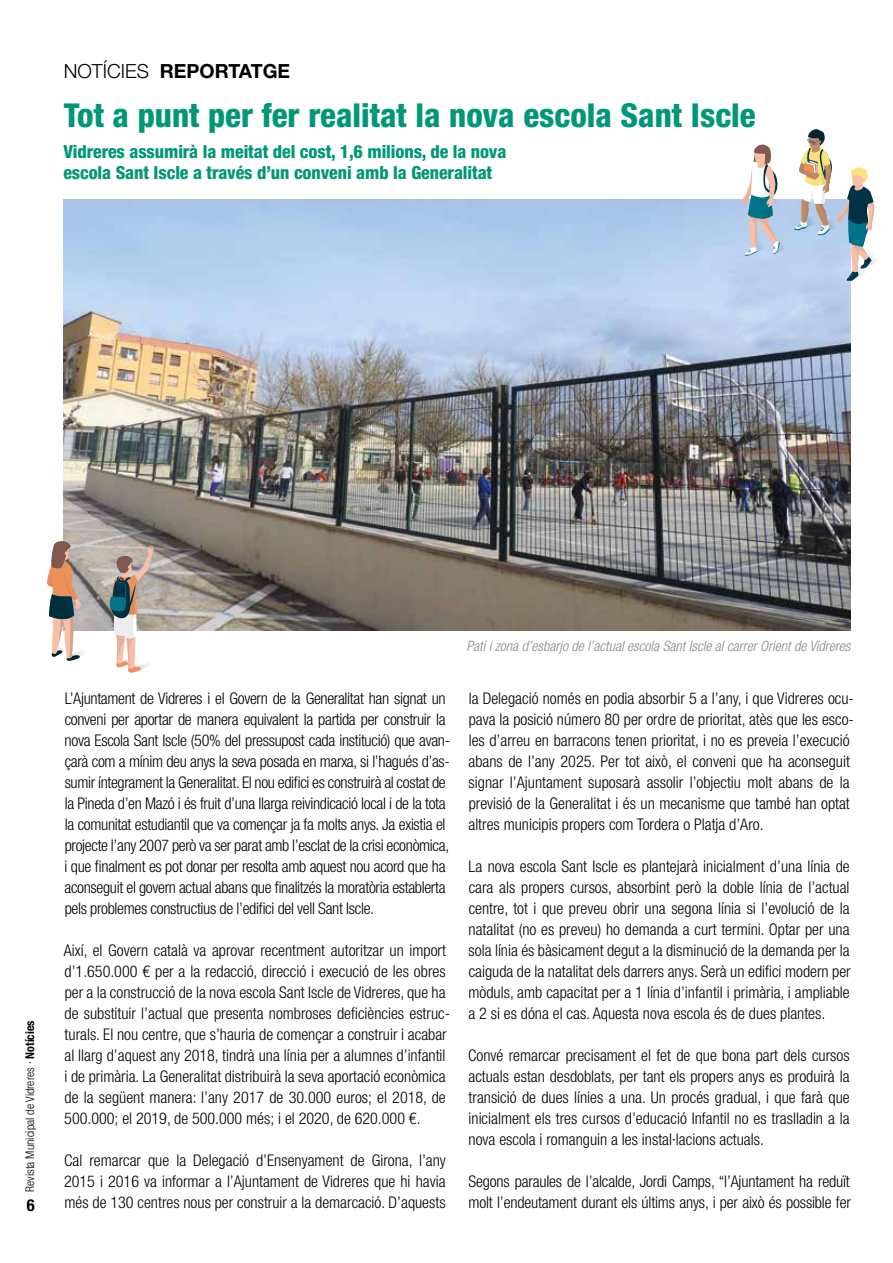
<style>
.page{position:relative;width:893px;height:1263px;background:#fff}
.page>*{position:absolute;margin:0;border:0;box-sizing:border-box;transform-origin:0 0}
.t1{font:800 condensed 33px "Helvetica Neue LT Std";color:#009776}
.t2{font:700 19.5px "Helvetica Neue LT Std";color:#000}
.t3{font:800 condensed 18px/21px "Helvetica Neue LT Std";letter-spacing:-.005em;color:#009776}
.t4{font:700 condensed 16.5px "Helvetica Neue LT Std";color:#000}
.t5{font:300 condensed 16.2px/21px "Helvetica Neue LT Std";color:#000}
.t6{font:300 condensed 16.2px/21px "Helvetica Neue LT Std";letter-spacing:-.02em;color:#000}
.t7{font:italic 300 condensed 14.25px "Helvetica Neue LT Std";color:#878787}
.t8{font:300 condensed 12px "Helvetica Neue LT Std";color:#000}
.s1{font-weight:300}
.s2{font-weight:700}
</style>
<div class="page">
<img style="left:64px;top:200px;width:786px;height:431px">
<svg style="left:794px;top:129px;width:82px;height:152px"></svg>
<svg style="left:780px;top:236px;width:11px;height:17px"></svg>
<svg style="left:742px;top:144px;width:38px;height:112px"></svg>
<svg style="left:108px;top:545px;width:49px;height:128px"></svg>
<svg style="left:46px;top:540px;width:49px;height:121px"></svg>
<p class="t2" style="left:64px;top:59px;width:228px"><span class="s1">NOTÍCIES</span> REPORTATGE</p>
<h1 class="t1" style="left:64px;top:95px;width:693px">Tot a punt per fer realitat la nova escola Sant Iscle</h1>
<p class="t3" style="left:63px;top:141px;width:445px">Vidreres assumirà la meitat del cost, 1,6 milions, de la nova escola Sant Iscle a través d’un conveni amb la Generalitat</p>
<p class="t8" style="left:23px;top:1192px;width:173px;rotate:-90deg">Revista Municipal de Vidreres · <span class="s2">Notícies</span></p>
<p class="t4" style="left:27px;top:1195px;width:9px">6</p>
<p class="t6" style="left:64px;top:688px;width:387px">L’Ajuntament de Vidreres i el Govern de la Generalitat han signat un conveni per aportar de manera equivalent la partida per construir la nova Escola Sant Iscle (50% del pressupost cada institució) que avan&shy;çarà com a mínim deu anys la seva posada en marxa, si l’hagués d’as&shy;sumir íntegrament la Generalitat. El nou edifici es construirà al costat de la Pineda d’en Mazó i és fruit d’una llarga reivindicació local i de la tota la comunitat estudiantil que va començar ja fa molts anys. Ja existia el projecte l’any 2007 però va ser parat amb l’esclat de la crisi econòmica, i que finalment es pot donar per resolta amb aquest nou acord que ha aconseguit el govern actual abans que finalitzés la moratòria establerta pels problemes constructius de l’edifici del vell Sant Iscle.</p>
<p class="t5" style="left:64px;top:940px;width:388px">Així, el Govern català va aprovar recentment autoritzar un import d’1.650.000 € per a la redacció, direcció i execució de les obres per a la construcció de la nova escola Sant Iscle de Vidreres, que ha de substituir l’actual que presenta nombroses deficiències estruc&shy;turals. El nou centre, que s’hauria de començar a construir i acabar al llarg d’aquest any 2018, tindrà una línia per a alumnes d’infantil i de primària. La Generalitat distribuirà la seva aportació econòmica de la següent manera: l’any 2017 de 30.000 euros; el 2018, de 500.000; el 2019, de 500.000 més; i el 2020, de 620.000 €.</p>
<p class="t5" style="left:64px;top:1150px;width:383px;text-align:justify">Cal remarcar que la Delegació d’Ensenyament de Girona, l’any 2015 i 2016 va informar a l’Ajuntament de Vidreres que hi havia més de 130 centres nous per construir a la demarcació. D’aquests</p>
<p class="t7" style="left:466px;top:638px;width:386px">Pati i zona d’esbarjo de l’actual escola Sant Iscle al carrer Orient de Vidreres</p>
<p class="t5" style="left:468px;top:688px;width:387px">la Delegació només en podia absorbir 5 a l’any, i que Vidreres ocu&shy;pava la posició número 80 per ordre de prioritat, atès que les esco&shy;les d’arreu en barracons tenen prioritat, i no es preveia l’execució abans de l’any 2025. Per tot això, el conveni que ha aconseguit signar l’Ajuntament suposarà assolir l’objectiu molt abans de la previsió de la Generalitat i és un mecanisme que també han optat altres municipis propers com Tordera o Platja d’Aro.</p>
<p class="t5" style="left:468px;top:856px;width:384px;text-align:justify">La nova escola Sant Iscle es plantejarà inicialment d’una línia de cara als propers cursos, absorbint però la doble línia de l’actual centre, tot i que preveu obrir una segona línia si l’evolució de la natalitat (no es preveu) ho demanda a curt termini. Optar per una sola línia és bàsicament degut a la disminució de la demanda per la caiguda de la natalitat dels darrers anys. Serà un edifici modern per mòduls, amb capacitat per a 1 línia d’infantil i primària, i ampliable a 2 si es dóna el cas. Aquesta nova escola és de dues plantes.</p>
<p class="t5" style="left:468px;top:1045px;width:383px;text-align:justify">Convé remarcar precisament el fet de que bona part dels cursos actuals estan desdoblats, per tant els propers anys es produirà la transició de dues línies a una. Un procés gradual, i que farà que inicialment els tres cursos d’educació Infantil no es traslladin a la nova escola i romanguin a les instal·lacions actuals.</p>
<p class="t5" style="left:468px;top:1171px;width:384px">Segons paraules de l’alcalde, Jordi Camps, “l’Ajuntament ha reduït molt l’endeutament durant els últims anys, i per això és possible fer</p>
</div>
